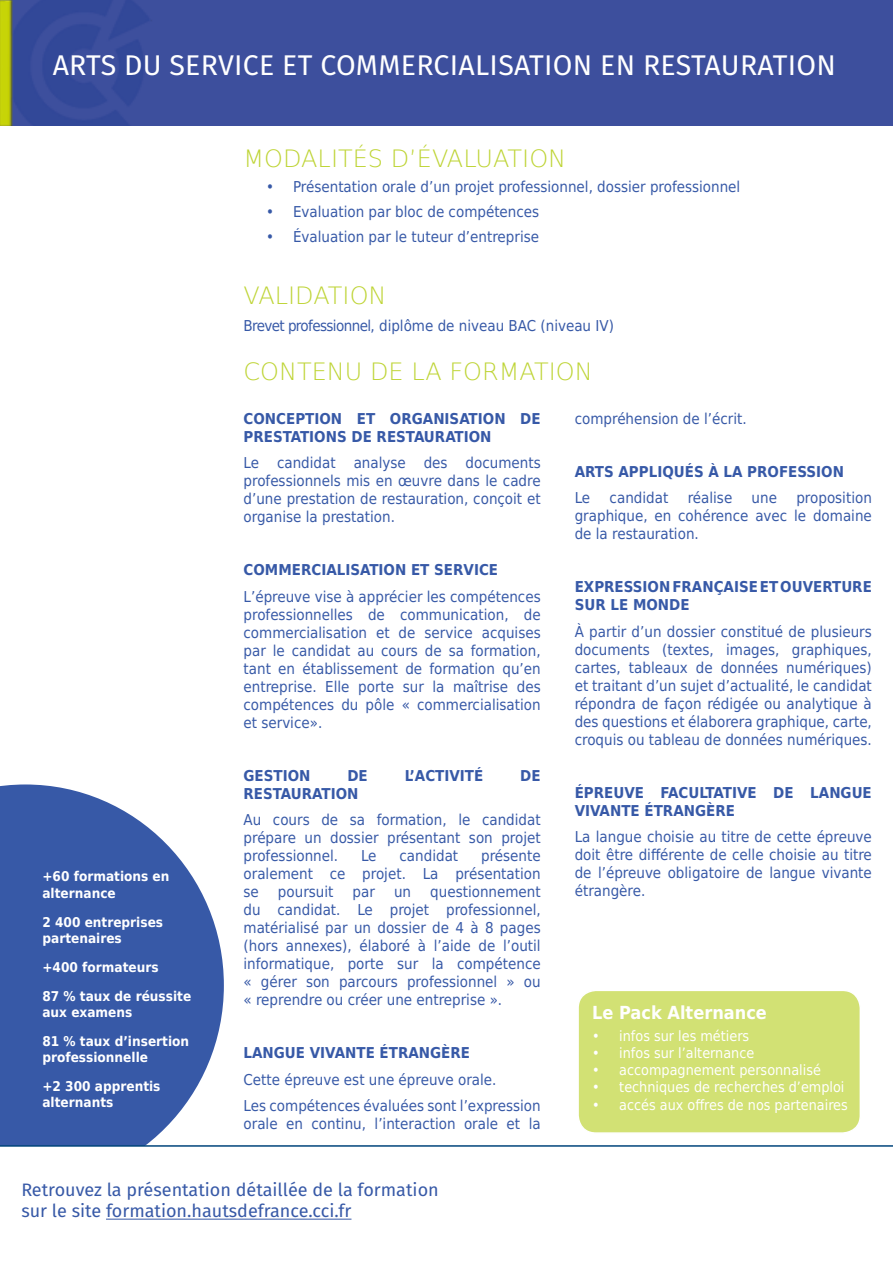
<style>
.page{position:relative;width:893px;height:1263px;background:#fff}
.page>*{position:absolute;margin:0;border:0;box-sizing:border-box;transform-origin:0 0}
.t1{font:28.5px "Fira Sans";letter-spacing:.01em;color:#fff}
.Texte_courant{font:200 24px "DejaVu Sans";color:#bed435}
.t2{font:18px "Fira Sans";color:#3759a7}
.t3{font:700 18px "DejaVu Sans Condensed";color:#fff}
.Texte_courant-2{font:15px/18px "DejaVu Sans Condensed";color:#3759a7;text-align:justify}
.Texte_courant-3{font:700 15px/18px "DejaVu Sans Condensed";color:#3759a7}
.t4{font:14.25px "DejaVu Sans Condensed";color:#fff}
.t5{font:700 13.5px/29px "DejaVu Sans Condensed";color:#fff}
</style>
<div class="page">
<svg style="left:0;top:784px;width:224px;height:361px;background:#5471b3"></svg>
<div style="left:578px;top:990px;width:282px;height:143px;background:#d2e174;border-radius:18px"></div>
<div style="left:577px;top:989px;width:284px;height:145px;border:2px solid #fff;border-radius:18px"></div>
<hr style="left:0;top:1145px;width:893px;height:2px;background:#00447b">
<img style="left:0;top:0;width:893px;height:125px">
<hr style="left:106px;top:1219px;width:245px;height:1px;background:#3759a7">
<p class="t1" style="left:53px;top:44px;width:785px">ARTS DU SERVICE ET COMMERCIALISATION EN RESTAURATION</p>
<p class="Texte_courant" style="left:244px;top:141px;width:324px">MODALITÉS D’ÉVALUATION</p>
<p class="Texte_courant-2" style="left:266px;top:177px;width:476px">• Présentation orale d’un projet professionnel, dossier professionnel</p>
<p class="Texte_courant-2" style="left:266px;top:202px;width:275px">• Evaluation par bloc de compétences</p>
<p class="Texte_courant-2" style="left:266px;top:227px;width:275px">• Évaluation par le tuteur d’entreprise</p>
<p class="t5" style="left:42px;top:868px;width:129px;line-height:16.2px">+60 formations en alternance</p>
<p class="t5" style="left:42px;top:913px;width:122px;line-height:16.2px">2 400 entreprises partenaires</p>
<p class="t5" style="left:42px;top:952px;width:150px">+400 formateurs<br>87 % taux de réussite</p>
<p class="t5" style="left:42px;top:997px;width:148px">aux examens<br>81 % taux d’insertion</p>
<p class="t5" style="left:42px;top:1042px;width:120px">professionnelle +2 300 apprentis</p>
<p class="t5" style="left:42px;top:1088px;width:72px">alternants</p>
<p class="Texte_courant" style="left:244px;top:278px;width:144px">VALIDATION</p>
<p class="Texte_courant-2" style="left:244px;top:316px;width:372px">Brevet professionnel, diplôme de niveau BAC (niveau IV)</p>
<p class="Texte_courant" style="left:244px;top:353px;width:351px">CONTENU DE LA FORMATION</p>
<p class="Texte_courant-3" style="left:244px;top:409px;width:299px">CONCEPTION ET ORGANISATION DE<br>PRESTATIONS DE RESTAURATION</p>
<p class="Texte_courant-2" style="left:244px;top:454px;width:299px">Le candidat analyse des documents professionnels mis en œuvre dans le cadre d’une prestation de restauration, conçoit et organise la prestation.</p>
<p class="Texte_courant-3" style="left:244px;top:561px;width:256px">COMMERCIALISATION ET SERVICE</p>
<p class="Texte_courant-2" style="left:244px;top:587px;width:299px">L’épreuve vise à apprécier les compétences professionnelles de communication, de commercialisation et de service acquises par le candidat au cours de sa formation, tant en établissement de formation qu’en entreprise. Elle porte sur la maîtrise des compétences du pôle « commercialisation et service».</p>
<p class="Texte_courant-2" style="left:575px;top:409px;width:174px">compréhension de l’écrit.</p>
<p class="Texte_courant-3" style="left:575px;top:462px;width:271px">ARTS APPLIQUÉS À LA PROFESSION</p>
<p class="Texte_courant-2" style="left:575px;top:489px;width:17px">Le</p>
<p class="Texte_courant-2" style="left:610px;top:489px;width:60px">candidat</p>
<p class="Texte_courant-2" style="left:688px;top:489px;width:46px">réalise</p>
<p class="Texte_courant-2" style="left:752px;top:489px;width:27px">une</p>
<p class="Texte_courant-2" style="left:575px;top:489px;width:299px;text-indent:222px">proposition graphique, en cohérence avec le domaine de la restauration.</p>
<p class="Texte_courant-3" style="left:575px;top:578px;width:299px">EXPRESSION FRANÇAISE ET OUVERTURE<br>SUR LE MONDE</p>
<p class="Texte_courant-2" style="left:575px;top:622px;width:299px">À partir d’un dossier constitué de plusieurs documents (textes, images, graphiques, cartes, tableaux de données numériques) et traitant d’un sujet d’actualité, le candidat répondra de façon rédigée ou analytique à des questions et élaborera graphique, carte, croquis ou tableau de données numériques.</p>
<p class="Texte_courant-3" style="left:575px;top:783px;width:299px">ÉPREUVE FACULTATIVE DE LANGUE<br>VIVANTE ÉTRANGÈRE</p>
<p class="Texte_courant-2" style="left:575px;top:827px;width:299px">La langue choisie au titre de cette épreuve doit être différente de celle choisie au titre de l’épreuve obligatoire de langue vivante étrangère.</p>
<p class="Texte_courant-3" style="left:244px;top:766px;width:69px">GESTION</p>
<p class="Texte_courant-3" style="left:347px;top:766px;width:22px">DE</p>
<p class="Texte_courant-3" style="left:405px;top:766px;width:80px">L’ACTIVITÉ</p>
<p class="Texte_courant-3" style="left:520px;top:766px;width:22px">DE</p>
<p class="Texte_courant-3" style="left:244px;top:784px;width:116px">RESTAURATION</p>
<p class="Texte_courant-2" style="left:244px;top:811px;width:299px">Au cours de sa formation, le candidat prépare un dossier présentant son projet professionnel.</p>
<p class="Texte_courant-2" style="left:244px;top:847px;width:299px;text-indent:238px">présente oralement ce projet. La présentation se</p>
<p class="Texte_courant-2" style="left:361px;top:847px;width:17px">Le</p>
<p class="Texte_courant-2" style="left:400px;top:847px;width:60px">candidat</p>
<p class="Texte_courant-2" style="left:244px;top:883px;width:299px;text-indent:187px">questionnement du candidat. Le projet professionnel, matérialisé par un dossier de 4 à 8 pages (hors annexes), élaboré à l’aide de l’outil informatique, porte sur la compétence « gérer son parcours professionnel » ou « reprendre ou créer une entreprise ».</p>
<p class="Texte_courant-3" style="left:244px;top:1043px;width:228px">LANGUE VIVANTE ÉTRANGÈRE</p>
<p class="Texte_courant-2" style="left:244px;top:1070px;width:254px">Cette épreuve est une épreuve orale.</p>
<p class="Texte_courant-2" style="left:244px;top:1096px;width:299px">Les compétences évaluées sont l’expression orale en continu, l’interaction orale et la</p>
<p class="Texte_courant-2" style="left:278px;top:883px;width:57px">poursuit</p>
<p class="Texte_courant-2" style="left:353px;top:883px;width:24px">par</p>
<p class="Texte_courant-2" style="left:394px;top:883px;width:19px">un</p>
<p class="t3" style="left:592px;top:998px;width:176px">Le Pack Alternance</p>
<p class="t4" style="left:592px;top:1024px;width:158px">• infos sur les métiers</p>
<p class="t4" style="left:592px;top:1041px;width:163px">• infos sur l’alternance</p>
<p class="t4" style="left:592px;top:1058px;width:230px">• accompagnement personnalisé</p>
<p class="t4" style="left:592px;top:1075px;width:254px">• techniques de recherches d’emploi</p>
<p class="t4" style="left:592px;top:1093px;width:257px">• accés aux offres de nos partenaires</p>
<p class="t2" style="left:21px;top:1176px;width:419px">Retrouvez la présentation détaillée de la formation</p>
<p class="t2" style="left:21px;top:1197px;width:332px">sur le site formation.hautsdefrance.cci.fr</p>
</div>
